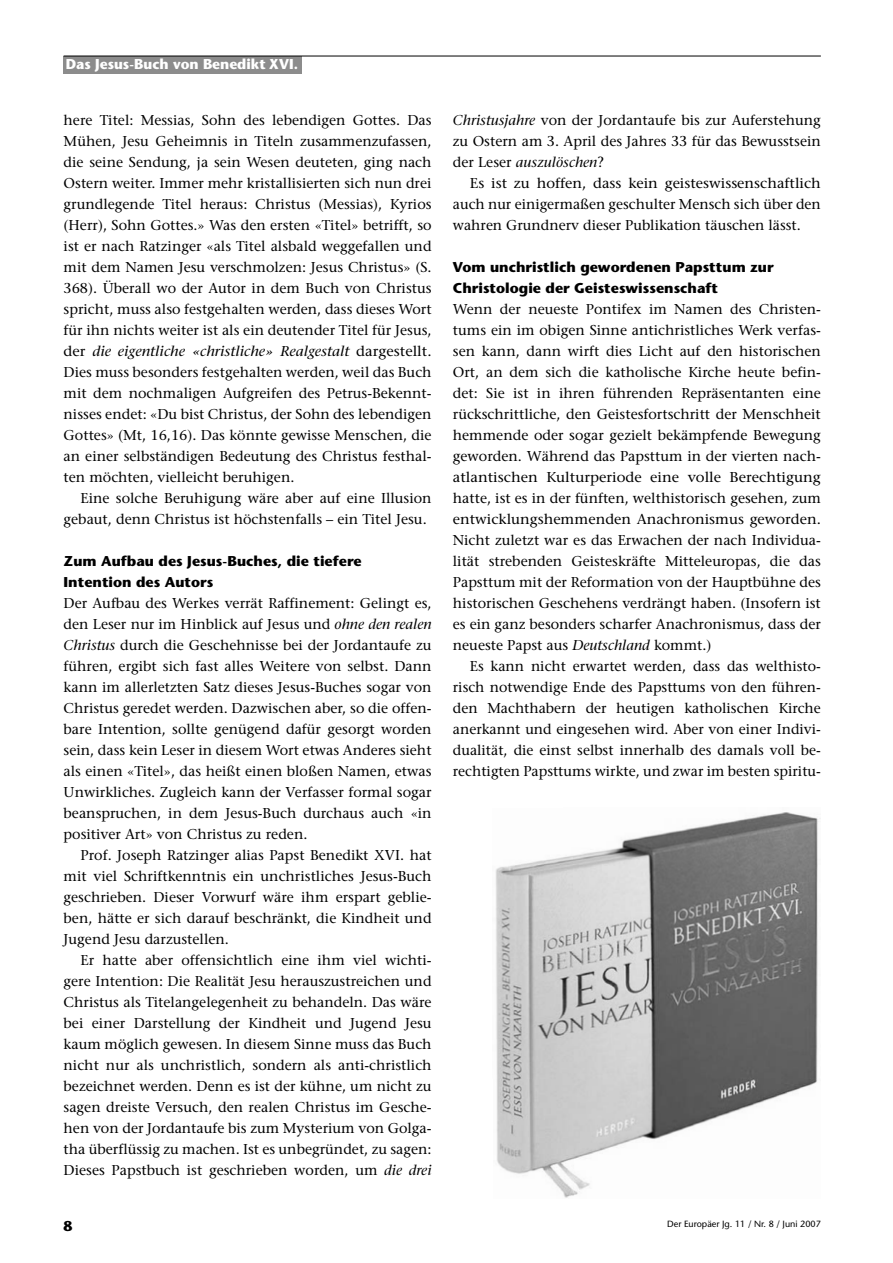
<style>
.page{position:relative;width:893px;height:1263px;background:#fff}
.page>*{position:absolute;margin:0;border:0;box-sizing:border-box;transform-origin:0 0}
.t1{font:14.25px/21px "Stone Serif";color:#000;text-align:justify}
.t2{font:700 14.25px/21px "Stone Sans";color:#000}
.t3{font:700 14.25px "Stone Sans";color:#fff}
.t4{font:9px "Stone Sans";color:#000}
.s1{font-style:italic}
</style>
<div class="page">
<div style="left:64px;top:56px;width:238px;height:17px;background:#8c8c8c"></div>
<hr style="left:64px;top:56px;width:756px;height:1px;background:#000">
<img style="left:495px;top:812px;width:325px;height:386px">
<p class="t3" style="left:66px;top:58px;width:234px">Das Jesus-Buch von Benedikt XVI.</p>
<p class="t1" style="left:64px;top:111px;width:369px">here Titel: Messias, Sohn des lebendigen Gottes. Das Mühen, Jesu Geheimnis in Titeln zusammenzufassen, die seine Sendung, ja sein Wesen deuteten, ging nach Ostern weiter. Immer mehr kristallisierten sich nun drei grundlegende Titel heraus: Christus (Messias), Kyrios (Herr), Sohn Gottes.» Was den ersten «Titel» betrifft, so ist er nach Ratzinger «als Titel alsbald weggefallen und mit dem Namen Jesu verschmolzen: Jesus Christus» (S.<br>368). Überall wo der Autor in dem Buch von Christus spricht, muss also festgehalten werden, dass dieses Wort für ihn nichts weiter ist als ein deutender Titel für Jesus, der <span class="s1">die eigentliche «christliche» Realgestalt</span> dargestellt.<br>Dies muss besonders festgehalten werden, weil das Buch mit dem nochmaligen Aufgreifen des Petrus-Bekennt&shy;nisses endet: «Du bist Christus, der Sohn des lebendigen Gottes» (Mt, 16,16). Das könnte gewisse Menschen, die an einer selbständigen Bedeutung des Christus festhal&shy;ten möchten, vielleicht beruhigen.</p>
<p class="t1" style="left:64px;top:489px;width:369px;text-indent:17px">Eine solche Beruhigung wäre aber auf eine Illusion gebaut, denn Christus ist höchstenfalls – ein Titel Jesu.</p>
<p class="t2" style="left:64px;top:552px;width:300px">Zum Aufbau des Jesus-Buches, die tiefere<br>Intention des Autors</p>
<p class="t1" style="left:64px;top:594px;width:369px">Der Aufbau des Werkes verrät Raffinement: Gelingt es, den Leser nur im Hinblick auf Jesus und <span class="s1">ohne den realen Christus</span> durch die Geschehnisse bei der Jordantaufe zu führen, ergibt sich fast alles Weitere von selbst. Dann kann im allerletzten Satz dieses Jesus-Buches sogar von Christus geredet werden. Dazwischen aber, so die offen&shy;bare Intention, sollte genügend dafür gesorgt worden sein, dass kein Leser in diesem Wort etwas Anderes sieht als einen «Titel», das heißt einen bloßen Namen, etwas Unwirkliches. Zugleich kann der Verfasser formal sogar beanspruchen, in dem Jesus-Buch durchaus auch «in positiver Art» von Christus zu reden.</p>
<p class="t1" style="left:64px;top:846px;width:369px;text-indent:17px">Prof. Joseph Ratzinger alias Papst Benedikt XVI. hat mit viel Schriftkenntnis ein unchristliches Jesus-Buch geschrieben. Dieser Vorwurf wäre ihm erspart geblie&shy;ben, hätte er sich darauf beschränkt, die Kindheit und Jugend Jesu darzustellen.</p>
<p class="t1" style="left:64px;top:951px;width:369px;text-indent:17px">Er hatte aber offensichtlich eine ihm viel wichti&shy;gere Intention: Die Realität Jesu herauszustreichen und Christus als Titelangelegenheit zu behandeln. Das wäre bei einer Darstellung der Kindheit und Jugend Jesu kaum möglich gewesen. In diesem Sinne muss das Buch nicht nur als unchristlich, sondern als anti-christlich bezeichnet werden. Denn es ist der kühne, um nicht zu sagen dreiste Versuch, den realen Christus im Gesche&shy;hen von der Jordantaufe bis zum Mysterium von Golga&shy;tha überflüssig zu machen. Ist es unbegründet, zu sagen:<br>Dieses Papstbuch ist geschrieben worden, um <span class="s1">die drei</span></p>
<p class="t2" style="left:64px;top:1217px;width:10px">8</p>
<p class="t1" style="left:453px;top:111px;width:369px"><span class="s1">Christusjahre</span> von der Jordantaufe bis zur Auferstehung zu Ostern am 3. April des Jahres 33 für das Bewusstsein der Leser <span class="s1">auszulöschen</span>?</p>
<p class="t1" style="left:453px;top:174px;width:369px;text-indent:17px">Es ist zu hoffen, dass kein geisteswissenschaftlich auch nur einigermaßen geschulter Mensch sich über den wahren Grundnerv dieser Publikation täuschen lässt.</p>
<p class="t2" style="left:453px;top:258px;width:322px">Vom unchristlich gewordenen Papsttum zur<br>Christologie der Geisteswissenschaft</p>
<p class="t1" style="left:453px;top:300px;width:369px">Wenn der neueste Pontifex im Namen des Christen&shy;tums ein im obigen Sinne antichristliches Werk verfas&shy;sen kann, dann wirft dies Licht auf den historischen Ort, an dem sich die katholische Kirche heute befin&shy;det: Sie ist in ihren führenden Repräsentanten eine rückschrittliche, den Geistesfortschritt der Menschheit hemmende oder sogar gezielt bekämpfende Bewegung geworden. Während das Papsttum in der vierten nach&shy;atlantischen Kulturperiode eine volle Berechtigung hatte, ist es in der fünften, welthistorisch gesehen, zum entwicklungshemmenden Anachronismus geworden.<br>Nicht zuletzt war es das Erwachen der nach Individua&shy;lität strebenden Geisteskräfte Mitteleuropas, die das Papsttum mit der Reformation von der Hauptbühne des historischen Geschehens verdrängt haben. (Insofern ist es ein ganz besonders scharfer Anachronismus, dass der neueste Papst aus <span class="s1">Deutschland</span> kommt.)</p>
<p class="t1" style="left:453px;top:657px;width:369px;text-indent:17px">Es kann nicht erwartet werden, dass das welthisto&shy;risch notwendige Ende des Papsttums von den führen&shy;den Machthabern der heutigen katholischen Kirche anerkannt und eingesehen wird. Aber von einer Indivi&shy;dualität, die einst selbst innerhalb des damals voll be&shy;rechtigten Papsttums wirkte, und zwar im besten spiritu-</p>
<p class="t4" style="left:667px;top:1220px;width:155px">Der Europäer Jg. 11 / Nr. 8 / Juni 2007</p>
</div>
